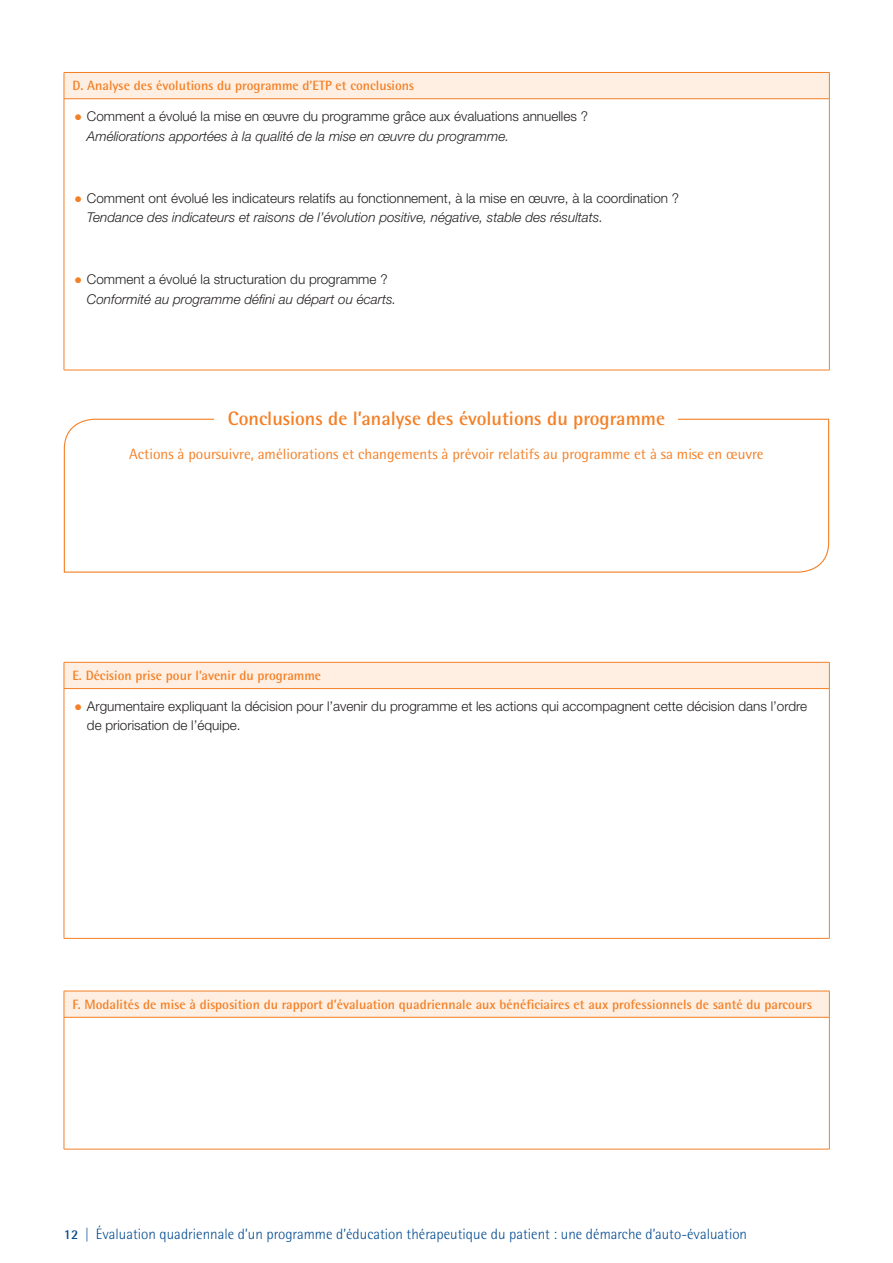
<style>
.page{position:relative;width:893px;height:1263px;background:#fff}
.page>*{position:absolute;margin:0;border:0;box-sizing:border-box;transform-origin:0 0}
.texte_courant{font:700 19.5px "Rotis Semi Sans Std";color:#f48026}
.t1{font:300 15px "Rotis Semi Sans Std";color:#014990}
.texte_courant-2{font:15px "Rotis Semi Sans Std";color:#f48026}
.t2{font:300 13.5px/19.5px "Helvetica Neue LT Std";color:#231f20}
.texte_courant-3{font:700 13.5px "Rotis Semi Sans Std";color:#f48026}
.texte_tableau_fiche{font:italic 300 13.5px "Helvetica Neue LT Std";color:#231f20}
.s1{font-family:"Arial";font-weight:400;color:#f48026}
.s2{font-weight:700;font-size:13.5px}
.s3{font-size:13.5px}
</style>
<div class="page">
<div style="left:64px;top:72px;width:765px;height:27px;background:#feefe2"></div>
<hr style="left:64px;top:98px;width:766px;height:1px;background:#f48026">
<hr style="left:64px;top:72px;width:766px;height:1px;background:#f48026">
<svg style="left:64px;top:73px;width:1px;height:26px"></svg>
<svg style="left:829px;top:73px;width:1px;height:26px"></svg>
<hr style="left:64px;top:99px;width:1px;height:271px;background:#f48026">
<hr style="left:829px;top:99px;width:1px;height:271px;background:#f48026">
<hr style="left:64px;top:370px;width:766px;height:1px;background:#f48026">
<div style="left:64px;top:662px;width:765px;height:26px;background:#feefe2"></div>
<hr style="left:64px;top:688px;width:766px;height:1px;background:#f48026">
<hr style="left:64px;top:662px;width:766px;height:1px;background:#f48026">
<svg style="left:64px;top:662px;width:1px;height:26px"></svg>
<svg style="left:829px;top:662px;width:1px;height:26px"></svg>
<hr style="left:64px;top:689px;width:1px;height:249px;background:#f48026">
<hr style="left:829px;top:689px;width:1px;height:249px;background:#f48026">
<hr style="left:64px;top:938px;width:766px;height:1px;background:#f48026">
<div style="left:64px;top:991px;width:765px;height:26px;background:#feefe2"></div>
<hr style="left:64px;top:1017px;width:766px;height:1px;background:#f48026">
<hr style="left:64px;top:991px;width:766px;height:1px;background:#f48026">
<svg style="left:64px;top:991px;width:1px;height:26px"></svg>
<svg style="left:829px;top:991px;width:1px;height:26px"></svg>
<hr style="left:64px;top:1017px;width:1px;height:132px;background:#f48026">
<hr style="left:829px;top:1017px;width:1px;height:132px;background:#f48026">
<hr style="left:64px;top:1149px;width:766px;height:1px;background:#f48026">
<svg style="left:63px;top:418px;width:767px;height:155px"></svg>
<div style="left:215px;top:410px;width:463px;height:16px;background:#fff"></div>
<p class="texte_courant-3" style="left:72px;top:78px;width:343px">D. Analyse des évolutions du programme d’ETP et conclusions</p>
<p class="t2" style="left:74px;top:106px;width:515px"><span class="s1">●</span> Comment a évolué la mise en œuvre du programme grâce aux évaluations annuelles ?</p>
<p class="texte_tableau_fiche" style="left:87px;top:128px;width:424px">Améliorations apportées à la qualité de la mise en œuvre du programme.</p>
<p class="t2" style="left:74px;top:188px;width:606px"><span class="s1">●</span> Comment ont évolué les indicateurs relatifs au fonctionnement, à la mise en œuvre, à la coordination ?</p>
<p class="texte_tableau_fiche" style="left:87px;top:209px;width:518px">Tendance des indicateurs et raisons de l’évolution positive, négative, stable des résultats.</p>
<p class="t2" style="left:74px;top:269px;width:315px"><span class="s1">●</span> Comment a évolué la structuration du programme ?</p>
<p class="texte_tableau_fiche" style="left:87px;top:291px;width:311px">Conformité au programme défini au départ ou écarts.</p>
<p class="texte_courant" style="left:228px;top:406px;width:439px">Conclusions de l’analyse des évolutions du programme</p>
<p class="texte_courant-2" style="left:129px;top:445px;width:636px">Actions à poursuivre, améliorations et changements à prévoir relatifs au programme et à sa mise en œuvre</p>
<p class="texte_courant-3" style="left:72px;top:667px;width:250px">E. Décision prise pour l’avenir du programme</p>
<p class="t2" style="left:87px;top:696px;width:722px;text-indent:-13px"><span class="s1">●</span> Argumentaire expliquant la décision pour l’avenir du programme et les actions qui accompagnent cette décision dans l’ordre de priorisation de l’équipe.</p>
<p class="texte_courant-3" style="left:72px;top:996px;width:741px">F. Modalités de mise à disposition du rapport d’évaluation quadriennale aux bénéficiaires et aux professionnels de santé du parcours</p>
<p class="t1" style="left:64px;top:1225px;width:685px"><span class="s2">12</span> <span class="s3">|</span> Évaluation quadriennale d’un programme d’éducation thérapeutique du patient : une démarche d’auto-évaluation</p>
</div>
